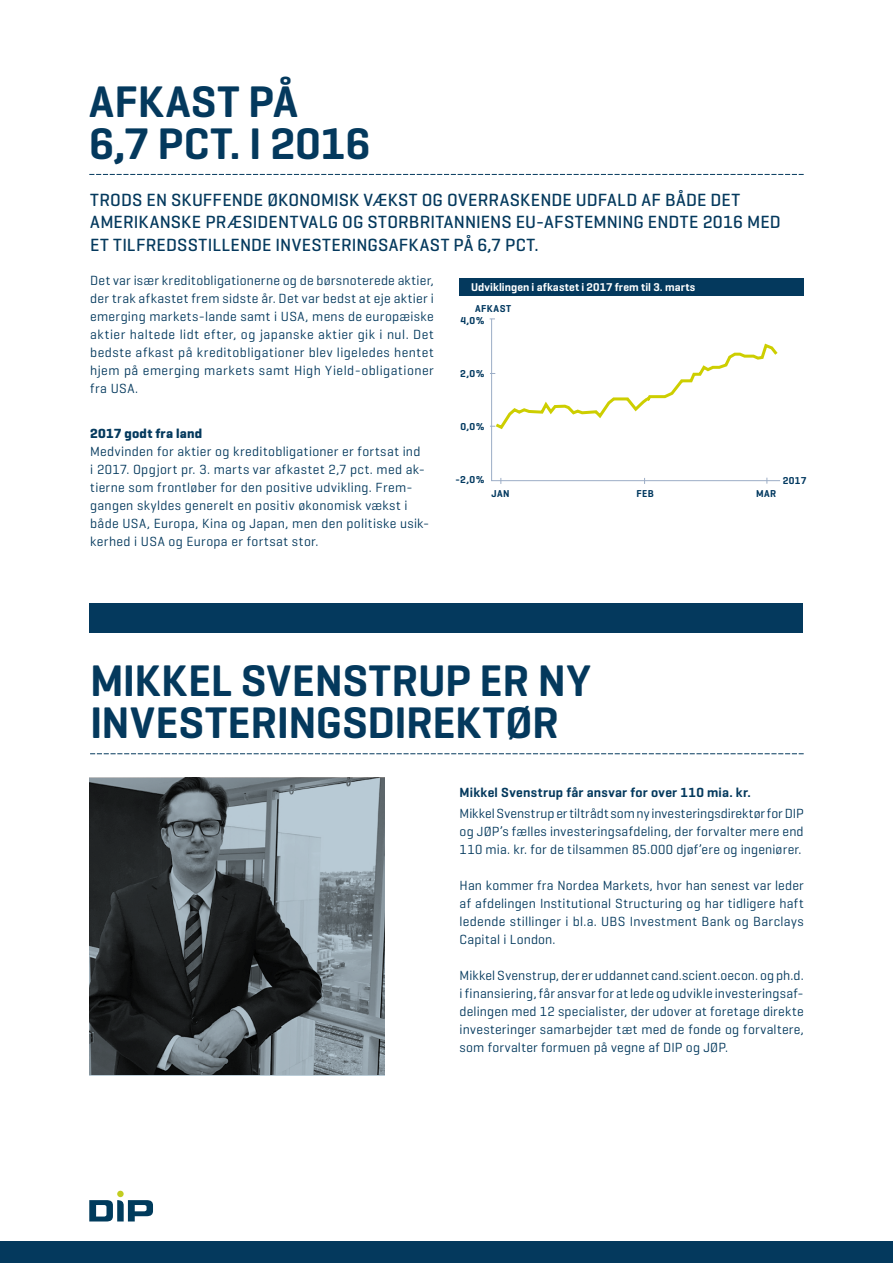
<style>
.page{position:relative;width:893px;height:1263px;background:#fff}
.page>*{position:absolute;margin:0;border:0;box-sizing:border-box;transform-origin:0 0}
.t1{font:600 45px/42px "Geogrotesque";color:#04395d}
.t2{font:500 18px/22.5px "Geogrotesque";letter-spacing:.01em;color:#04395d}
.t3{font:13.5px/18px "Geogrotesque";letter-spacing:.025em;color:#04395d;text-align:justify}
.t4{font:600 13.5px "Geogrotesque";letter-spacing:.025em;color:#04395d}
.t5{font:700 13.5px "Geogrotesque";letter-spacing:.02em;color:#04395d}
.t6{font:600 11.4px "Geogrotesque";letter-spacing:.015em;color:#fff}
.t7{font:600 10.2px "Geogrotesque";letter-spacing:.04em;color:#00385f}
</style>
<div class="page">
<div style="left:89px;top:603px;width:714px;height:29px;background:#04395d"></div>
<svg style="left:90px;top:753px;width:714px;height:1px"></svg>
<svg style="left:89px;top:174px;width:715px;height:1px"></svg>
<svg style="left:89px;top:778px;width:296px;height:298px;background:#575f64"></svg>
<svg style="left:491px;top:319px;width:289px;height:162px"></svg>
<svg style="left:490px;top:342px;width:290px;height:89px"></svg>
<div style="left:459px;top:278px;width:345px;height:17px;background:#04395d"></div>
<div style="left:0;top:1242px;width:893px;height:21px;background:#04395d"></div>
<div style="left:117px;top:1191px;width:7px;height:6px;background:#c2cd21;border-radius:50%"></div>
<svg style="left:89px;top:1200px;width:64px;height:21px"></svg>
<h1 class="t1" style="left:89px;top:80px;width:283px">AFKAST PÅ<br>6,7 PCT. I 2016</h1>
<h2 class="t2" style="left:90px;top:188px;width:692px">TRODS EN SKUFFENDE ØKONOMISK VÆKST OG OVERRASKENDE UDFALD AF BÅDE DET<br>AMERIKANSKE PRÆSIDENTVALG OG STORBRITANNIENS EU-AFSTEMNING ENDTE 2016 MED<br>ET TILFREDSSTILLENDE INVESTERINGSAFKAST PÅ 6,7 PCT.</h2>
<p class="t3" style="left:90px;top:271px;width:345px">Det var især kreditobligationerne og de børsnoterede aktier, der trak afkastet frem sidste år. Det var bedst at eje aktier i emerging markets-lande samt i USA, mens de europæiske aktier haltede lidt efter, og japanske aktier gik i nul. Det bedste afkast på kreditobligationer blev ligeledes hentet hjem på emerging markets samt High Yield-obligationer fra USA.</p>
<p class="t5" style="left:90px;top:425px;width:113px">2017 godt fra land</p>
<p class="t3" style="left:90px;top:442px;width:341px;text-align:left">Medvinden for aktier og kreditobligationer er fortsat ind<br>i 2017. Opgjort pr. 3. marts var afkastet 2,7 pct. med ak&shy;tierne som frontløber for den positive udvikling. Frem&shy;gangen skyldes generelt en positiv økonomisk vækst i både USA, Europa, Kina og Japan, men den politiske usik&shy;kerhed i USA og Europa er fortsat stor.</p>
<p class="t6" style="left:471px;top:280px;width:226px">Udviklingen i afkastet i 2017 frem til 3. marts</p>
<p class="t7" style="left:475px;top:302px;width:38px">AFKAST</p>
<p class="t7" style="left:460px;top:314px;width:26px">4,0%</p>
<p class="t7" style="left:460px;top:367px;width:26px">2,0%</p>
<p class="t7" style="left:460px;top:420px;width:26px">0,0%</p>
<p class="t7" style="left:456px;top:473px;width:30px">-2,0%</p>
<p class="t7" style="left:783px;top:475px;width:25px">2017</p>
<p class="t7" style="left:491px;top:487px;width:20px">JAN</p>
<p class="t7" style="left:636px;top:487px;width:19px">FEB</p>
<p class="t7" style="left:756px;top:487px;width:22px">MAR</p>
<h1 class="t1" style="left:90px;top:660px;width:502px">MIKKEL SVENSTRUP ER NY<br>INVESTERINGSDIREKTØR</h1>
<p class="t4" style="left:460px;top:784px;width:293px">Mikkel Svenstrup får ansvar for over 110 mia. kr.</p>
<p class="t3" style="left:460px;top:804px;width:346px">Mikkel Svenstrup er tiltrådt som ny investeringsdirektør for DIP og JØP’s fælles investeringsafdeling, der forvalter mere end 110 mia. kr. for de tilsammen 85.000 djøf’ere og ingeniører.</p>
<p class="t3" style="left:460px;top:876px;width:346px">Han kommer fra Nordea Markets, hvor han senest var leder af afdelingen Institutional Structuring og har tidligere haft ledende stillinger i bl.a. UBS Investment Bank og Barclays Capital i London.</p>
<p class="t3" style="left:460px;top:966px;width:346px">Mikkel Svenstrup, der er uddannet cand.scient.oecon. og ph.d. i finansiering, får ansvar for at lede og udvikle investeringsaf&shy;delingen med 12 specialister, der udover at foretage direkte investeringer samarbejder tæt med de fonde og forvaltere, som forvalter formuen på vegne af DIP og JØP.</p>
</div>
